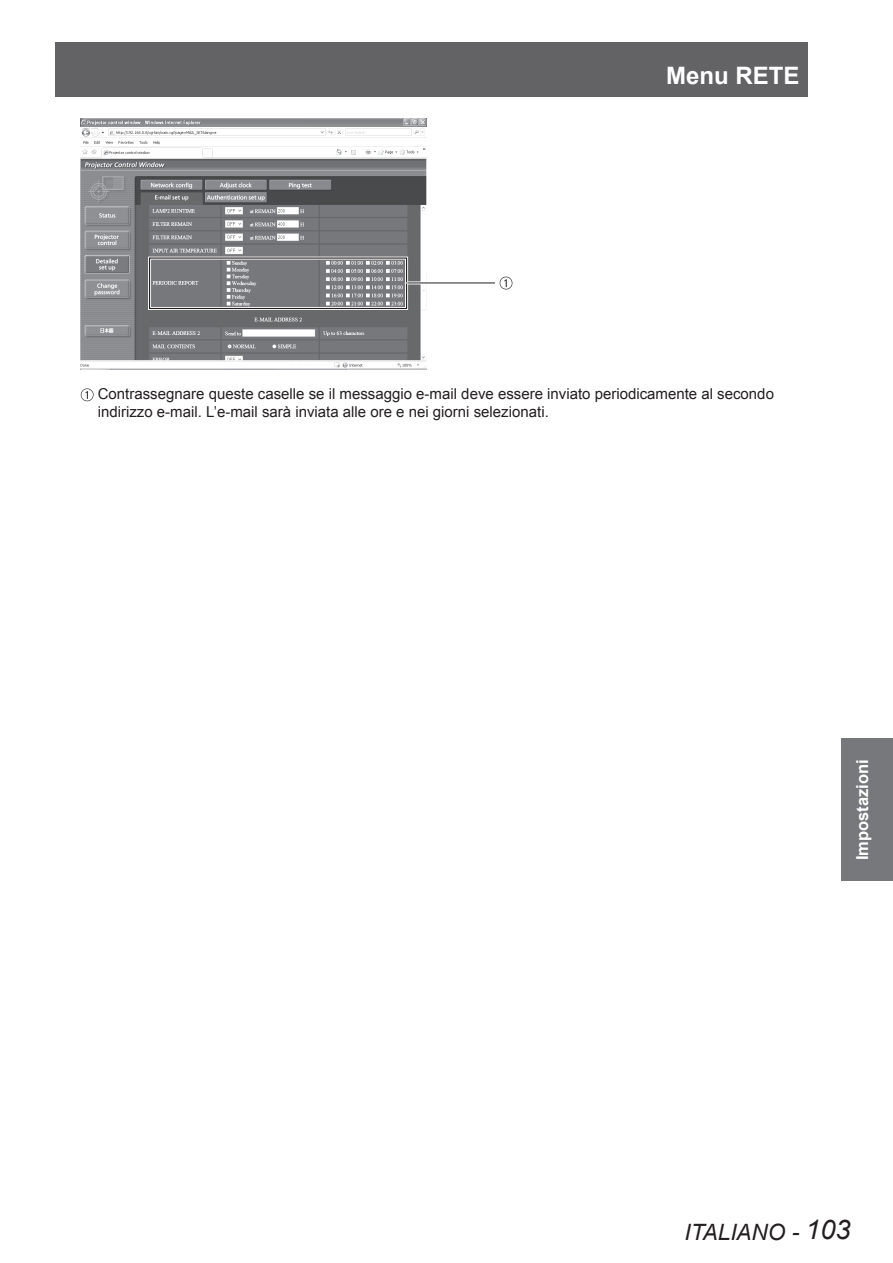
<style>
.page{position:relative;width:893px;height:1263px;background:#fff}
.page>*{position:absolute;margin:0;border:0;box-sizing:border-box;transform-origin:0 0}
.t1{font:700 24px "Arial";color:#fff}
.t2{font:italic 22.5px "Arial";color:#231f20}
.t3{font:700 16.5px "Arial";color:#fff}
.t4{font:15px/18px "Arial";color:#231f20}
.s1{font-size:27px}
</style>
<div class="page">
<div style="left:55px;top:43px;width:753px;height:54px;background:#636366"></div>
<div style="left:842px;top:738px;width:51px;height:143px;background:#76787b"></div>
<img style="left:81px;top:119px;width:345px;height:250px">
<div style="left:148px;top:257px;width:260px;height:53px;border:3px solid #fff"></div>
<div style="left:149px;top:257px;width:258px;height:52px;border:1px solid #231f20"></div>
<svg style="left:81px;top:388px;width:13px;height:13px"></svg>
<svg style="left:500px;top:277px;width:12px;height:12px"></svg>
<hr style="left:408px;top:281px;width:87px;height:3px;background:#fff">
<hr style="left:408px;top:283px;width:87px;height:1px;background:#231f20">
<h1 class="t1" style="left:666px;top:60px;width:135px">Menu RETE</h1>
<p class="t4" style="left:98px;top:385px;width:678px">Contrassegnare queste caselle se il messaggio e-mail deve essere inviato periodicamente al secondo indirizzo e-mail. L’e-mail sarà inviata alle ore e nei giorni selezionati.</p>
<p class="t3" style="left:851px;top:860px;width:102px;rotate:-90deg">Impostazioni</p>
<h2 class="t2" style="left:684px;top:1217px;width:167px">ITALIANO - <span class="s1">103</span></h2>
</div>
